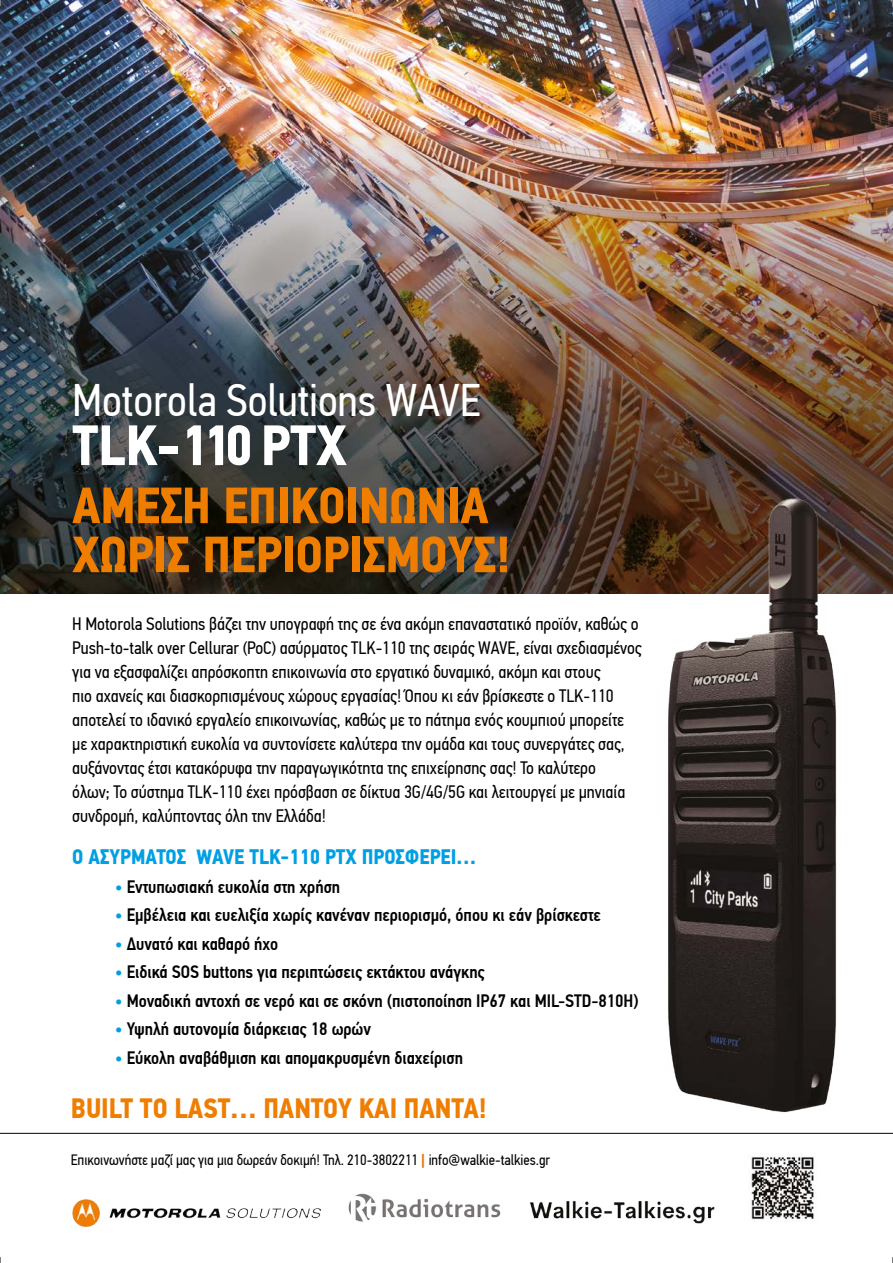
<style>
.page{position:relative;width:893px;height:1263px;background:#fff}
.page>*{position:absolute;margin:0;border:0;box-sizing:border-box;transform-origin:0 0}
.t1{font:700 57px "PF Din Text Cond Pro";letter-spacing:-.005em;color:#fff}
.t2{font:700 51.15px/49.1px "PF Din Text Cond Pro";letter-spacing:-.005em;color:#ef7d00}
.t3{font:45.6px "PF Din Text Cond Pro";letter-spacing:-.005em;color:#fff}
.t4{font:700 27.9px "PF Din Text Cond Pro";letter-spacing:-.005em;color:#ef7d00}
.t5{font:700 21px "PF Din Text Cond Pro";letter-spacing:-.005em;color:#009fe3}
.t6{font:18px/24px "PF Din Text Cond Pro";letter-spacing:-.005em;color:#000}
.t7{font:500 18px "PF Din Text Cond Pro";letter-spacing:-.005em;color:#000}
.t8{font:15px "PF Din Text Cond Pro";letter-spacing:-.005em;color:#000}
.s1{color:#009fe3}
.s2{font-weight:700;color:#ee7203}
</style>
<div class="page">
<img style="left:0;top:0;width:893px;height:593px">
<img style="left:642px;top:460px;width:213px;height:673px">
<hr style="left:0;top:1133px;width:893px;height:1px;background:#000">
<img style="left:529px;top:1201px;width:186px;height:23px">
<img style="left:72px;top:1199px;width:249px;height:28px">
<img style="left:348px;top:1193px;width:153px;height:29px">
<img style="left:751px;top:1155px;width:63px;height:65px">
<h3 class="t3" style="left:72px;top:373px;width:410px">Motorola Solutions WAVE</h3>
<h1 class="t1" style="left:72px;top:411px;width:276px">TLK-110 PTX</h1>
<h2 class="t2" style="left:72px;top:482px;width:440px">ΆΜΕΣΗ ΕΠΙΚΟΙΝΩΝΙΆ<br>ΧΩΡΙΣ ΠΕΡΙΟΡΙΣΜΟΎΣ!</h2>
<p class="t6" style="left:72px;top:612px;width:571px">H Motorola Solutions βάζει την υπογραφή της σε ένα ακόμη επαναστατικό προϊόν, καθώς ο Push-to-talk over Cellurar (PoC) ασύρματος TLK-110 της σειράς WAVE, είναι σχεδιασμένος για να εξασφαλίζει απρόσκοπτη επικοινωνία στο εργατικό δυναμικό, ακόμη και στους<br>πιο αχανείς και διασκορπισμένους χώρους εργασίας! Όπου κι εάν βρίσκεστε ο TLK-110 αποτελεί το ιδανικό εργαλείο επικοινωνίας, καθώς με το πάτημα ενός κουμπιού μπορείτε με χαρακτηριστική ευκολία να συντονίσετε καλύτερα την ομάδα και τους συνεργάτες σας, αυξάνοντας έτσι κατακόρυφα την παραγωγικότητα της επιχείρησης σας! Το καλύτερο<br>όλων; Το σύστημα TLK-110 έχει πρόσβαση σε δίκτυα 3G/4G/5G και λειτουργεί με μηνιαία συνδρομή, καλύπτοντας όλη την Ελλάδα!</p>
<p class="t5" style="left:72px;top:844px;width:405px">Ο ΆΣΎΡΜΆΤΟΣ WAVE TLK-110 PTX ΠΡΟΣΦΕΡΕΙ…</p>
<p class="t7" style="left:115px;top:875px;width:227px"><span class="s1">•</span> Εντυπωσιακή ευκολία στη χρήση</p>
<p class="t7" style="left:115px;top:904px;width:487px"><span class="s1">•</span> Εμβέλεια και ευελιξία χωρίς κανέναν περιορισμό, όπου κι εάν βρίσκεστε</p>
<p class="t7" style="left:115px;top:932px;width:165px"><span class="s1">•</span> Δυνατό και καθαρό ήχο</p>
<p class="t7" style="left:115px;top:961px;width:372px"><span class="s1">•</span> Ειδικά SOS buttons για περιπτώσεις εκτάκτου ανάγκης</p>
<p class="t7" style="left:115px;top:989px;width:525px"><span class="s1">•</span> Μοναδική αντοχή σε νερό και σε σκόνη (πιστοποίηση IP67 και MIL-STD-810H)</p>
<p class="t7" style="left:115px;top:1018px;width:258px"><span class="s1">•</span> Υψηλή αυτονομία διάρκειας 18 ωρών</p>
<p class="t7" style="left:115px;top:1046px;width:350px"><span class="s1">•</span> Εύκολη αναβάθμιση και απομακρυσμένη διαχείριση</p>
<h3 class="t4" style="left:71px;top:1091px;width:417px">BUILT TO LAST… ΠΆΝΤΟΎ ΚΆΙ ΠΆΝΤΆ!</h3>
<p class="t8" style="left:71px;top:1151px;width:481px">Επικοινωνήστε μαζί μας για μια δωρεάν δοκιμή! Τηλ. 210-3802211 <span class="s2">|</span> info@walkie-talkies.gr</p>
</div>
